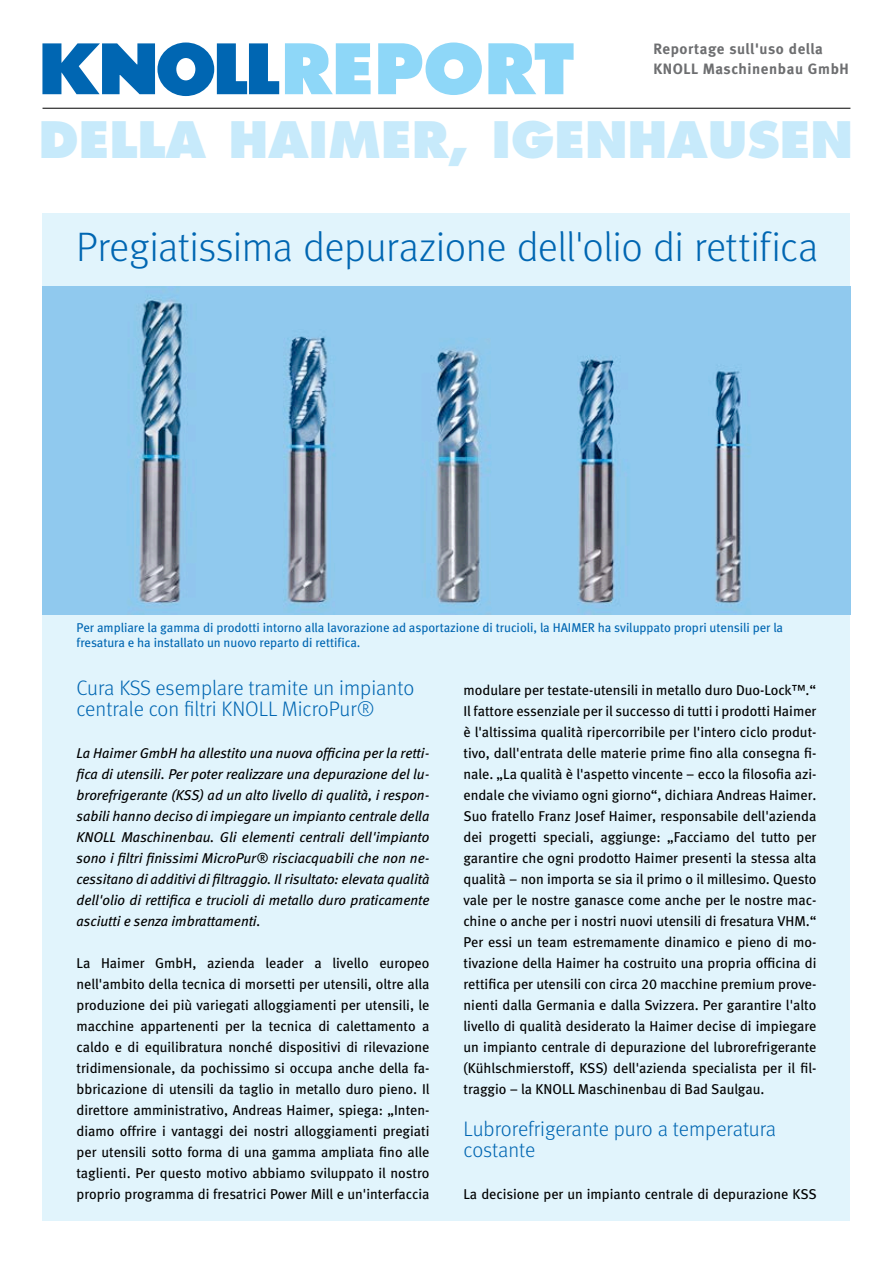
<style>
.page{position:relative;width:893px;height:1263px;background:#fff}
.page>*{position:absolute;margin:0;border:0;box-sizing:border-box;transform-origin:0 0}
.t1{font:800 48.9px "Futura";color:#c7eafb}
.t2{font:41.1px "Meta Light LF";letter-spacing:-.015em;color:#0066b2}
.t3{font:21px/21px "Meta Light LF";color:#0066b2}
.t4{font:15px "Meta Bold LF";letter-spacing:.04em;color:#6d6e70}
.t5{font:14.25px/21px "Meta Book LF";color:#000;text-align:justify}
.t6{font:italic 14.25px/21px "Meta Book LF";color:#000;text-align:justify}
.t7{font:12.75px/15.3px "Meta Book LF";color:#0066b2}
</style>
<div class="page">
<div style="left:43px;top:213px;width:807px;height:1007px;background:#e1f4fc"></div>
<img style="left:43px;top:287px;width:807px;height:328px">
<hr style="left:43px;top:108px;width:807px;height:1px;background:#000">
<svg style="left:285px;top:43px;width:86px;height:51px"></svg>
<svg style="left:378px;top:42px;width:104px;height:53px"></svg>
<svg style="left:488px;top:43px;width:86px;height:51px"></svg>
<svg style="left:42px;top:42px;width:237px;height:54px"></svg>
<p class="t4" style="left:653px;top:40px;width:171px">Reportage sull'uso della</p>
<p class="t4" style="left:653px;top:60px;width:197px">KNOLL Maschinenbau GmbH</p>
<p class="t1" style="left:38px;top:109px;width:816px">DELLA HAIMER, IGENHAUSEN</p>
<p class="t2" style="left:76px;top:224px;width:744px">Pregiatissima depurazione dell'olio di rettifica</p>
<p class="t7" style="left:77px;top:620px;width:708px">Per ampliare la gamma di prodotti intorno alla lavorazione ad asportazione di trucioli, la HAIMER ha sviluppato propri utensili per la fresatura e ha installato un nuovo reparto di rettifica.</p>
<p class="t3" style="left:77px;top:677px;width:339px">Cura KSS esemplare tramite un impianto centrale con filtri KNOLL MicroPur®</p>
<p class="t6" style="left:77px;top:742px;width:354px">La Haimer GmbH ha allestito una nuova officina per la retti&shy;fica di utensili. Per poter realizzare una depurazione del lu&shy;brorefrigerante (KSS) ad un alto livello di qualità, i respon&shy;sabili hanno deciso di impiegare un impianto centrale della KNOLL Maschinenbau. Gli elementi centrali dell'impianto sono i filtri finissimi MicroPur® risciacquabili che non ne&shy;cessitano di additivi di filtraggio. Il risultato: elevata qualità dell'olio di rettifica e trucioli di metallo duro praticamente asciutti e senza imbrattamenti.</p>
<p class="t5" style="left:77px;top:952px;width:355px">La Haimer GmbH, azienda leader a livello europeo nell'ambito della tecnica di morsetti per utensili, oltre alla produzione dei più variegati alloggiamenti per utensili, le macchine appartenenti per la tecnica di calettamento a caldo e di equilibratura nonché dispositivi di rilevazione tridimensionale, da pochissimo si occupa anche della fa&shy;bbricazione di utensili da taglio in metallo duro pieno. Il direttore amministrativo, Andreas Haimer, spiega: „Inten&shy;diamo offrire i vantaggi dei nostri alloggiamenti pregiati per utensili sotto forma di una gamma ampliata fino alle taglienti. Per questo motivo abbiamo sviluppato il nostro proprio programma di fresatrici Power Mill e un'interfaccia</p>
<p class="t5" style="left:463px;top:679px;width:354px">modulare per testate-utensili in metallo duro Duo-Lock™.“</p>
<p class="t5" style="left:463px;top:700px;width:354px">Il fattore essenziale per il successo di tutti i prodotti Haimer è l'altissima qualità ripercorribile per l'intero ciclo produt&shy;tivo, dall'entrata delle materie prime fino alla consegna fi&shy;nale. „La qualità è l'aspetto vincente – ecco la filosofia azi&shy;endale che viviamo ogni giorno“, dichiara Andreas Haimer.<br>Suo fratello Franz Josef Haimer, responsabile dell'azienda dei progetti speciali, aggiunge: „Facciamo del tutto per garantire che ogni prodotto Haimer presenti la stessa alta qualità – non importa se sia il primo o il millesimo. Questo vale per le nostre ganasce come anche per le nostre mac&shy;chine o anche per i nostri nuovi utensili di fresatura VHM.“ Per essi un team estremamente dinamico e pieno di mo&shy;tivazione della Haimer ha costruito una propria officina di rettifica per utensili con circa 20 macchine premium prove&shy;nienti dalla Germania e dalla Svizzera. Per garantire l'alto livello di qualità desiderato la Haimer decise di impiegare un impianto centrale di depurazione del lubrorefrigerante (Kühlschmierstoff, KSS) dell'azienda specialista per il fil&shy;traggio – la KNOLL Maschinenbau di Bad Saulgau.</p>
<p class="t3" style="left:463px;top:1118px;width:314px">Lubrorefrigerante puro a temperatura costante</p>
<p class="t5" style="left:463px;top:1183px;width:355px">La decisione per un impianto centrale di depurazione KSS</p>
</div>
